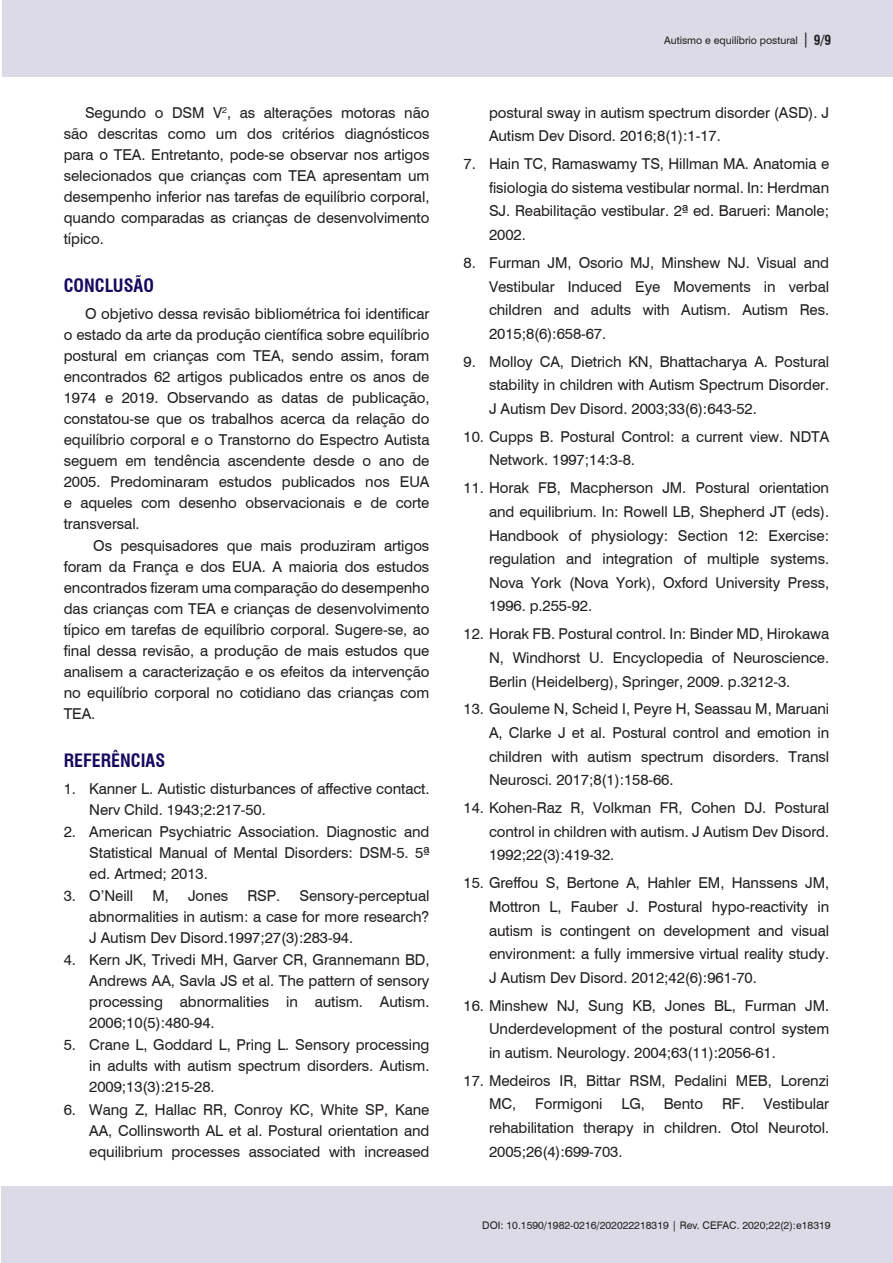
<style>
.page{position:relative;width:893px;height:1263px;background:#fff}
.page>*{position:absolute;margin:0;border:0;box-sizing:border-box;transform-origin:0 0}
.Nivel_1{font:700 condensed 18px "Swiss 721 BT";color:#18085f}
.Corpo_do_texto{font:15px/21px "Swiss 721 BT";letter-spacing:-.005em;color:#231f20;text-align:justify}
.t1{font:10.5px "Swiss 721 BT";color:#231f20}
.s1{font-size:15px}
.s2{font-weight:700;font-stretch:condensed;font-size:13.5px}
</style>
<div class="page">
<div style="left:1px;top:1186px;width:892px;height:77px;background:#dcdae7"></div>
<div style="left:2px;top:0;width:891px;height:77px;background:#dcdae7"></div>
<p class="Corpo_do_texto" style="left:64px;top:101px;width:367px;text-indent:21px">Segundo o DSM V<sup>2</sup>, as alterações motoras não são descritas como um dos critérios diagnósticos para o TEA. Entretanto, pode-se observar nos artigos selecionados que crianças com TEA apresentam um desempenho inferior nas tarefas de equilíbrio corporal, quando comparadas as crianças de desenvolvimento típico.</p>
<p class="Nivel_1" style="left:64px;top:275px;width:92px">CONCLUSÃO</p>
<p class="Corpo_do_texto" style="left:64px;top:302px;width:367px;text-indent:21px">O objetivo dessa revisão bibliométrica foi identificar o estado da arte da produção científica sobre equilíbrio postural em crianças com TEA, sendo assim, foram encontrados 62 artigos publicados entre os anos de 1974 e 2019. Observando as datas de publicação, constatou-se que os trabalhos acerca da relação do equilíbrio corporal e o Transtorno do Espectro Autista seguem em tendência ascendente desde o ano de 2005. Predominaram estudos publicados nos EUA e aqueles com desenho observacionais e de corte transversal.</p>
<p class="Corpo_do_texto" style="left:64px;top:534px;width:367px;text-indent:29px">Os pesquisadores que mais produziram artigos foram da França e dos EUA. A maioria dos estudos encontrados fizeram uma comparação do desempenho das crianças com TEA e crianças de desenvolvimento típico em tarefas de equilíbrio corporal. Sugere-se, ao final dessa revisão, a produção de mais estudos que analisem a caracterização e os efeitos da intervenção no equilíbrio corporal no cotidiano das crianças com TEA.</p>
<p class="Nivel_1" style="left:64px;top:750px;width:103px">REFERÊNCIAS</p>
<p class="Corpo_do_texto" style="left:89px;top:777px;width:342px;text-indent:-26px">1. Kanner L. Autistic disturbances of affective contact.<br>Nerv Child. 1943;2:217-50.</p>
<p class="Corpo_do_texto" style="left:89px;top:820px;width:342px;text-indent:-26px">2. American Psychiatric Association. Diagnostic and Statistical Manual of Mental Disorders: DSM-5. 5ª ed. Artmed; 2013.</p>
<p class="Corpo_do_texto" style="left:64px;top:884px;width:71px">3. O’Neill</p>
<p class="Corpo_do_texto" style="left:152px;top:884px;width:18px">M,</p>
<p class="Corpo_do_texto" style="left:188px;top:884px;width:42px">Jones</p>
<p class="Corpo_do_texto" style="left:247px;top:884px;width:34px">RSP.</p>
<p class="Corpo_do_texto" style="left:89px;top:884px;width:342px;text-indent:210px">Sensory-perceptual abnormalities in autism: a case for more research?<br>J Autism Dev Disord.1997;27(3):283-94.</p>
<p class="Corpo_do_texto" style="left:89px;top:949px;width:342px;text-indent:-26px">4. Kern JK, Trivedi MH, Garver CR, Grannemann BD, Andrews AA, Savla JS et al. The pattern of sensory processing abnormalities in autism. Autism.<br>2006;10(5):480-94.</p>
<p class="Corpo_do_texto" style="left:89px;top:1034px;width:342px;text-indent:-26px">5. Crane L, Goddard L, Pring L. Sensory processing in adults with autism spectrum disorders. Autism.<br>2009;13(3):215-28.</p>
<p class="Corpo_do_texto" style="left:89px;top:1098px;width:342px;text-indent:-26px">6. Wang Z, Hallac RR, Conroy KC, White SP, Kane AA, Collinsworth AL et al. Postural orientation and equilibrium processes associated with increased</p>
<p class="t1" style="left:664px;top:33px;width:169px">Autismo e equilíbrio postural <span class="s1">|</span> <span class="s2">9/9</span></p>
<p class="Corpo_do_texto" style="left:489px;top:100px;width:342px;line-height:23.5px">postural sway in autism spectrum disorder (ASD). J<br>Autism Dev Disord. 2016;8(1):1-17.</p>
<p class="Corpo_do_texto" style="left:489px;top:152px;width:342px;line-height:23.5px;text-indent:-26px">7. Hain TC, Ramaswamy TS, Hillman MA. Anatomia e fisiologia do sistema vestibular normal. In: Herdman SJ. Reabilitação vestibular. 2ª ed. Barueri: Manole; 2002.</p>
<p class="Corpo_do_texto" style="left:489px;top:250px;width:342px;line-height:23.5px;text-indent:-26px">8. Furman JM, Osorio MJ, Minshew NJ. Visual and Vestibular Induced Eye Movements in verbal children and adults with Autism. Autism Res.<br>2015;8(6):658-67.</p>
<p class="Corpo_do_texto" style="left:489px;top:349px;width:342px;line-height:23.5px;text-indent:-26px">9. Molloy CA, Dietrich KN, Bhattacharya A. Postural stability in children with Autism Spectrum Disorder.<br>J Autism Dev Disord. 2003;33(6):643-52.</p>
<p class="Corpo_do_texto" style="left:489px;top:424px;width:342px;line-height:23.5px;text-indent:-26px">10. Cupps B. Postural Control: a current view. NDTA<br>Network. 1997;14:3-8.</p>
<p class="Corpo_do_texto" style="left:489px;top:476px;width:342px;line-height:23.5px;text-indent:-26px">11. Horak FB, Macpherson JM. Postural orientation and equilibrium. In: Rowell LB, Shepherd JT (eds).<br>Handbook of physiology: Section 12: Exercise: regulation and integration of multiple systems.<br>Nova York (Nova York), Oxford University Press, 1996. p.255-92.</p>
<p class="Corpo_do_texto" style="left:489px;top:622px;width:342px;line-height:23.5px;text-indent:-26px">12. Horak FB. Postural control. In: Binder MD, Hirokawa N, Windhorst U. Encyclopedia of Neuroscience.<br>Berlin (Heidelberg), Springer, 2009. p.3212-3.</p>
<p class="Corpo_do_texto" style="left:489px;top:697px;width:342px;line-height:23.5px;text-indent:-26px">13. Gouleme N, Scheid I, Peyre H, Seassau M, Maruani A, Clarke J et al. Postural control and emotion in children with autism spectrum disorders. Transl Neurosci. 2017;8(1):158-66.</p>
<p class="Corpo_do_texto" style="left:489px;top:795px;width:342px;line-height:23.5px;text-indent:-26px">14. Kohen-Raz R, Volkman FR, Cohen DJ. Postural control in children with autism. J Autism Dev Disord.<br>1992;22(3):419-32.</p>
<p class="Corpo_do_texto" style="left:489px;top:871px;width:342px;line-height:23.5px;text-indent:-26px">15. Greffou S, Bertone A, Hahler EM, Hanssens JM, Mottron L, Fauber J. Postural hypo-reactivity in autism is contingent on development and visual environment: a fully immersive virtual reality study.<br>J Autism Dev Disord. 2012;42(6):961-70.</p>
<p class="Corpo_do_texto" style="left:489px;top:993px;width:342px;line-height:23.5px;text-indent:-26px">16. Minshew NJ, Sung KB, Jones BL, Furman JM.<br>Underdevelopment of the postural control system in autism. Neurology. 2004;63(11):2056-61.</p>
<p class="Corpo_do_texto" style="left:489px;top:1068px;width:342px;line-height:23.5px;text-indent:-26px">17. Medeiros IR, Bittar RSM, Pedalini MEB, Lorenzi<br>MC,</p>
<p class="Corpo_do_texto" style="left:535px;top:1093px;width:69px">Formigoni</p>
<p class="Corpo_do_texto" style="left:621px;top:1093px;width:25px">LG,</p>
<p class="Corpo_do_texto" style="left:664px;top:1093px;width:41px">Bento</p>
<p class="Corpo_do_texto" style="left:489px;top:1092px;width:342px;line-height:23.5px;text-indent:233px">RF. Vestibular rehabilitation therapy in children. Otol Neurotol.<br>2005;26(4):699-703.</p>
<p class="t1" style="left:482px;top:1218px;width:350px">DOI: 10.1590/1982-0216/202022218319 | Rev. CEFAC. 2020;22(2):e18319</p>
</div>
